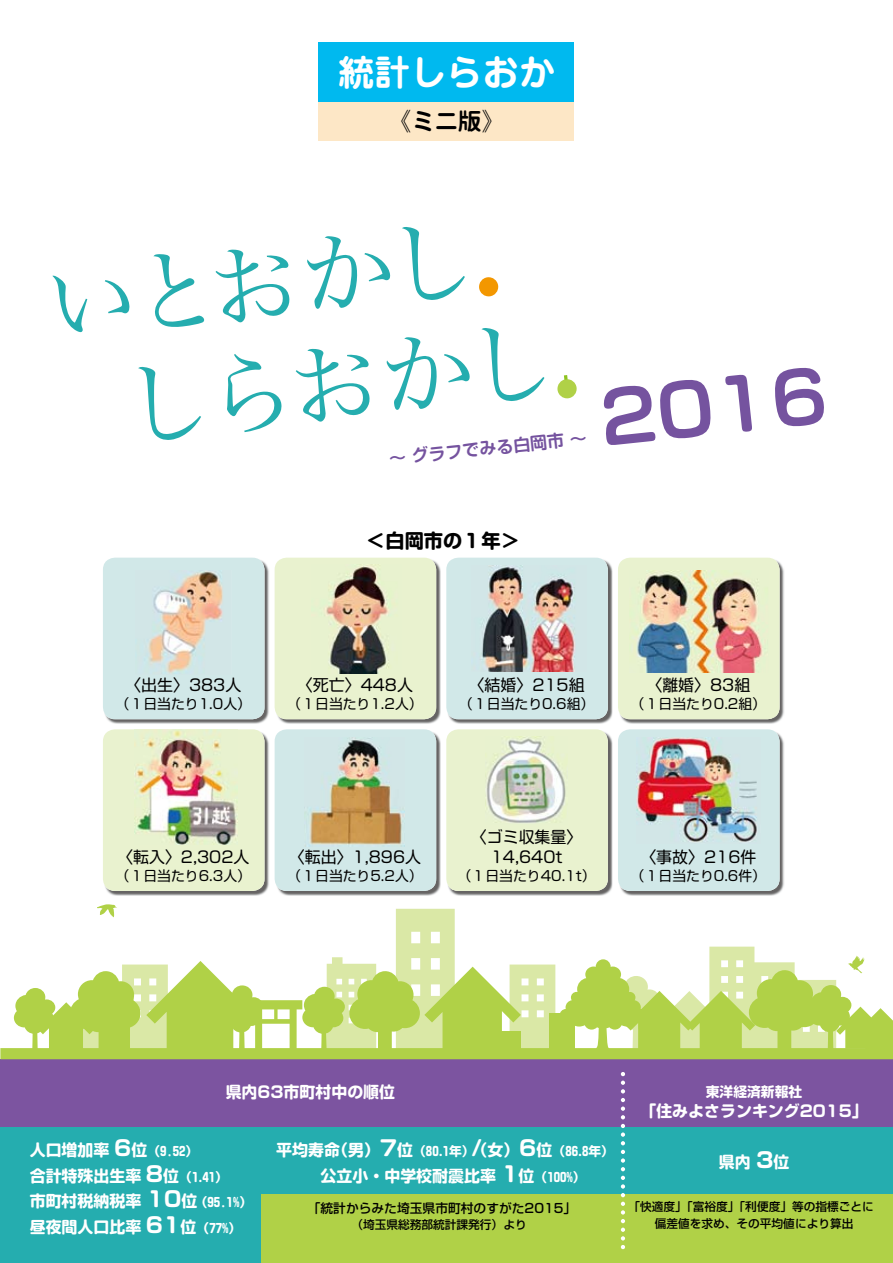
<style>
.page{position:relative;width:893px;height:1263px;background:#fff}
.page>*{position:absolute;margin:0;border:0;box-sizing:border-box;transform-origin:0 0}
.t1{font:700 71.85px "Soft Go Std De";color:#75539f}
.t2{font:700 36.15px "Jun 501 Pro";color:#fff}
.t3{font:700 23.4px "Jun 501 Pro";color:#000}
.t4{font:700 19.2px "Soft Go Std";color:#000}
.t5{font:700 16.95px "Soft Go Std De";color:#75539f}
.t6{font:700 15.9px/25.5px "Soft Go Std";color:#fff}
.t7{font:15.9px/20px "Soft Go Std";color:#000;text-align:center}
.t8{font:13.8px "Soft Go Std";color:#000}
.t9{font:700 13.8px "Soft Go Std";color:#fff}
.t10{font:700 12.75px "Soft Go Std";color:#fff}
.t11{font:500 12.75px "Soft Go Std";color:#000}
.t12{font:500 11.7px/17px "Soft Go Std";color:#000;text-align:center}
.s1{font-size:21.3px}
.s2{font-size:12.75px}
.s3{font-size:15.9px}
</style>
<div class="page">
<div style="left:0;top:1127px;width:893px;height:67px;background:#25adaf"></div>
<div style="left:0;top:1059px;width:893px;height:68px;background:#7c54a0"></div>
<svg style="left:0;top:904px;width:893px;height:156px"></svg>
<div style="left:0;top:1194px;width:893px;height:69px;background:#b0d147"></div>
<svg style="left:52px;top:275px;width:78px;height:57px"></svg>
<svg style="left:138px;top:254px;width:66px;height:186px"></svg>
<div style="left:0;top:1190px;width:261px;height:73px;background:#25adaf"></div>
<svg style="left:215px;top:227px;width:362px;height:206px"></svg>
<div style="left:319px;top:43px;width:255px;height:59px;background:#00b9ef"></div>
<div style="left:319px;top:102px;width:255px;height:38px;background:#fde7c6"></div>
<img style="left:104px;top:559px;width:165px;height:165px">
<div style="left:103px;top:558px;width:161px;height:161px;background:#d1e8e8;border-radius:12px"></div>
<img style="left:104px;top:731px;width:165px;height:165px">
<div style="left:103px;top:729px;width:161px;height:162px;background:#e9f2cf;border-radius:12px"></div>
<img style="left:276px;top:559px;width:165px;height:165px">
<div style="left:275px;top:558px;width:161px;height:161px;background:#e9f2cf;border-radius:12px"></div>
<img style="left:276px;top:731px;width:165px;height:165px">
<div style="left:275px;top:729px;width:161px;height:162px;background:#d1e8e8;border-radius:12px"></div>
<img style="left:448px;top:559px;width:164px;height:165px">
<div style="left:446px;top:558px;width:162px;height:161px;background:#d1e8e8;border-radius:12px"></div>
<img style="left:448px;top:731px;width:164px;height:165px">
<div style="left:446px;top:729px;width:162px;height:162px;background:#e9f2cf;border-radius:12px"></div>
<img style="left:619px;top:559px;width:165px;height:165px">
<div style="left:618px;top:558px;width:162px;height:161px;background:#e9f2cf;border-radius:12px"></div>
<img style="left:619px;top:732px;width:165px;height:164px">
<div style="left:618px;top:729px;width:162px;height:162px;background:#d1e8e8;border-radius:12px"></div>
<img style="left:148px;top:571px;width:75px;height:103px">
<img style="left:325px;top:566px;width:65px;height:107px">
<img style="left:481px;top:566px;width:95px;height:106px">
<img style="left:637px;top:571px;width:129px;height:101px">
<img style="left:135px;top:730px;width:102px;height:115px">
<img style="left:305px;top:737px;width:100px;height:109px">
<img style="left:485px;top:736px;width:81px;height:87px">
<img style="left:636px;top:738px;width:121px;height:105px">
<svg style="left:621px;top:1072px;width:4px;height:177px"></svg>
<h2 class="t2" style="left:338px;top:44px;width:218px">統計しらおか</h2>
<h3 class="t3" style="left:388px;top:103px;width:118px">《ミニ版》</h3>
<p class="t5" style="left:388px;top:446px;width:200px;rotate:-6deg">～ グラフでみる白岡市 ～</p>
<h1 class="t1" style="left:595px;top:368px;width:230px;rotate:-6deg">2016</h1>
<p class="t4" style="left:366px;top:527px;width:155px">＜白岡市の１年＞</p>
<p class="t7" style="left:125px;top:674px;width:118px">〈出生〉383人</p>
<p class="t8" style="left:116px;top:694px;width:137px">（１日当たり1.0人）</p>
<p class="t7" style="left:117px;top:845px;width:134px">〈転入〉2,302人</p>
<p class="t8" style="left:116px;top:865px;width:137px">（１日当たり6.3人）</p>
<p class="t7" style="left:297px;top:674px;width:118px">〈死亡〉448人</p>
<p class="t8" style="left:288px;top:694px;width:137px">（１日当たり1.2人）</p>
<p class="t7" style="left:469px;top:674px;width:118px">〈結婚〉215組</p>
<p class="t8" style="left:459px;top:694px;width:137px">（１日当たり0.6組）</p>
<p class="t7" style="left:289px;top:845px;width:134px">〈転出〉1,896人</p>
<p class="t8" style="left:288px;top:865px;width:137px">（１日当たり5.2人）</p>
<p class="t7" style="left:471px;top:825px;width:113px">〈ゴミ収集量〉<br>14,640t</p>
<p class="t8" style="left:458px;top:865px;width:139px">（１日当たり40.1t）</p>
<p class="t7" style="left:646px;top:674px;width:105px">〈離婚〉83組</p>
<p class="t8" style="left:631px;top:694px;width:137px">（１日当たり0.2組）</p>
<p class="t7" style="left:640px;top:845px;width:118px">〈事故〉216件</p>
<p class="t8" style="left:631px;top:865px;width:137px">（１日当たり0.6件）</p>
<p class="t6" style="left:226px;top:1078px;width:171px">県内63市町村中の順位</p>
<p class="t6" style="left:30px;top:1136px;width:224px">人口増加率 <span class="s1">6</span>位<span class="s2">（9.52）<br></span>合計特殊出生率 <span class="s1">8</span>位<span class="s2">（1.41）<br></span>市町村税納税率 <span class="s1">10</span>位<span class="s2">（95.1%）</span>昼夜間人口比率 <span class="s1">61</span>位<span class="s2">（77%）</span></p>
<p class="t10" style="left:276px;top:1142px;width:339px"><span class="s3">平均寿命（男）</span><span class="s1">7</span><span class="s3">位</span>（80.1年）<span class="s1">/</span><span class="s3">（女）</span><span class="s1">6</span><span class="s3">位</span>（86.8年）</p>
<p class="t6" style="left:305px;top:1162px;width:282px">　公立小・中学校耐震比率 <span class="s1">1</span>位<span class="s2">（100%）</span></p>
<p class="t11" style="left:308px;top:1198px;width:270px">「統計からみた埼玉県市町村のすがた2015」</p>
<p class="t12" style="left:351px;top:1215px;width:177px">（埼玉県総務部統計課発行）より</p>
<p class="t9" style="left:706px;top:1081px;width:98px">東洋経済新報社</p>
<p class="t6" style="left:640px;top:1096px;width:229px">「住みよさランキング2015」</p>
<p class="t6" style="left:719px;top:1148px;width:72px">県内 <span class="s1">3</span>位</p>
<p class="t12" style="left:628px;top:1197px;width:247px">「快適度」「富裕度」「利便度」等の指標ごとに偏差値を求め、その平均値により算出</p>
</div>
